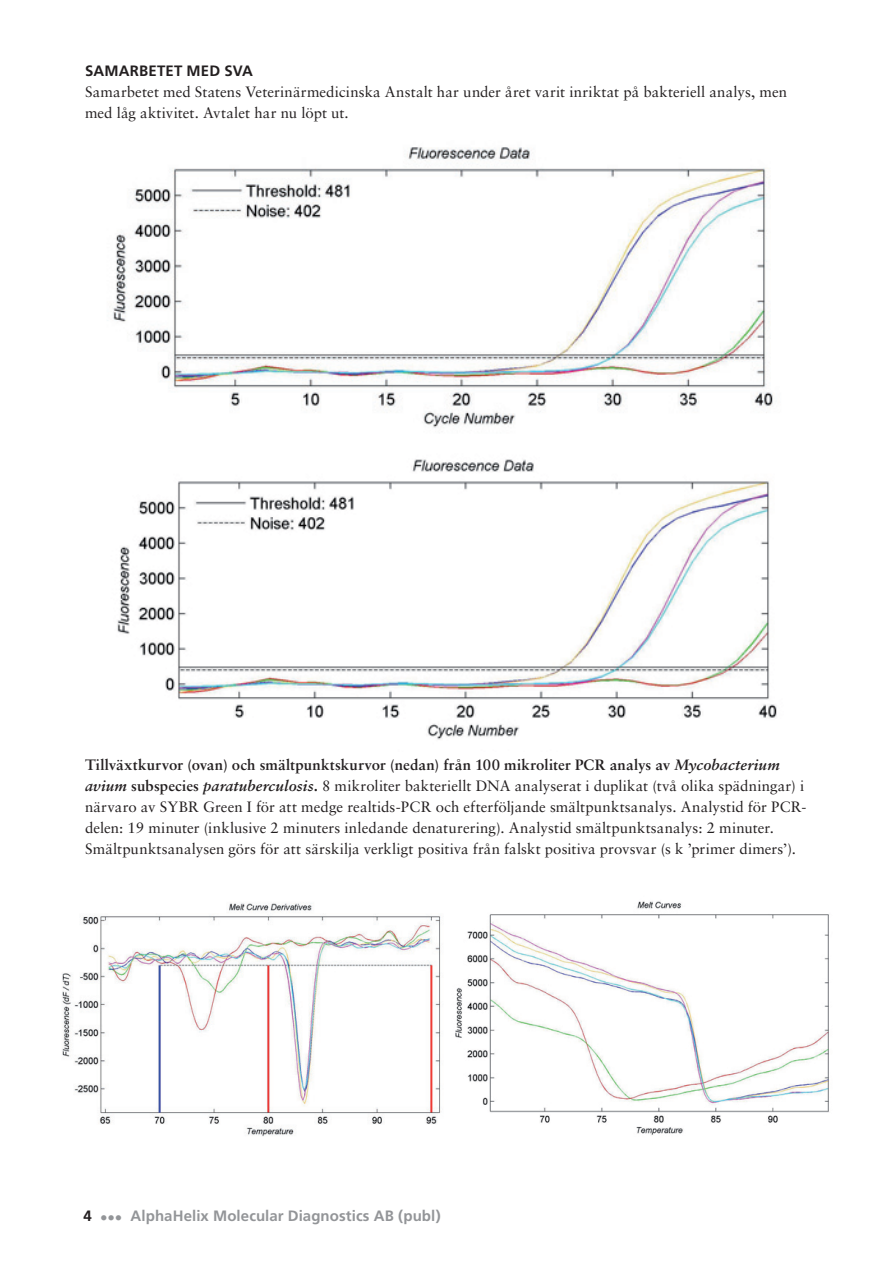
<style>
.page{position:relative;width:893px;height:1263px;background:#fff}
.page>*{position:absolute;margin:0;border:0;box-sizing:border-box;transform-origin:0 0}
.t1{font:15px/21px "Sabon";letter-spacing:.005em;color:#231f20}
.t2{font:700 15px "Frutiger";letter-spacing:.005em;color:#939598}
.t3{font:700 15px "Frutiger";letter-spacing:.01em;color:#231f20}
.s1{font-weight:700}
.s2{font-weight:700;font-style:italic}
.s3{color:#231f20}
</style>
<div class="page">
<img style="left:455px;top:901px;width:374px;height:234px">
<img style="left:113px;top:147px;width:660px;height:281px">
<img style="left:117px;top:459px;width:660px;height:281px">
<img style="left:62px;top:903px;width:379px;height:234px">
<p class="t3" style="left:85px;top:64px;width:169px">SAMARBETET MED SVA</p>
<p class="t1" style="left:85px;top:82px;width:703px">Samarbetet med Statens Veterinärmedicinska Anstalt har under året varit inriktat på bakteriell analys, men med låg aktivitet. Avtalet har nu löpt ut.</p>
<p class="t1" style="left:85px;top:756px;width:723px"><span class="s1">Tillväxtkurvor (ovan) och smältpunktskurvor (nedan) från 100 mikroliter PCR analys av</span> <span class="s2">Mycobacterium avium</span> <span class="s1">subspecies</span> <span class="s2">paratuberculosis</span><span class="s1">.</span> 8 mikroliter bakteriellt DNA analyserat i duplikat (två olika spädningar) i närvaro av SYBR Green I för att medge realtids-PCR och efterföljande smältpunktsanalys. Analystid för PCR&shy;delen: 19 minuter (inklusive 2 minuters inledande denaturering). Analystid smältpunktsanalys: 2 minuter.<br>Smältpunktsanalysen görs för att särskilja verkligt positiva från falskt positiva provsvar (s k ’primer dimers’).</p>
<p class="t2" style="left:84px;top:1210px;width:359px"><span class="s3">4</span> ••• AlphaHelix Molecular Diagnostics AB (publ)</p>
</div>
